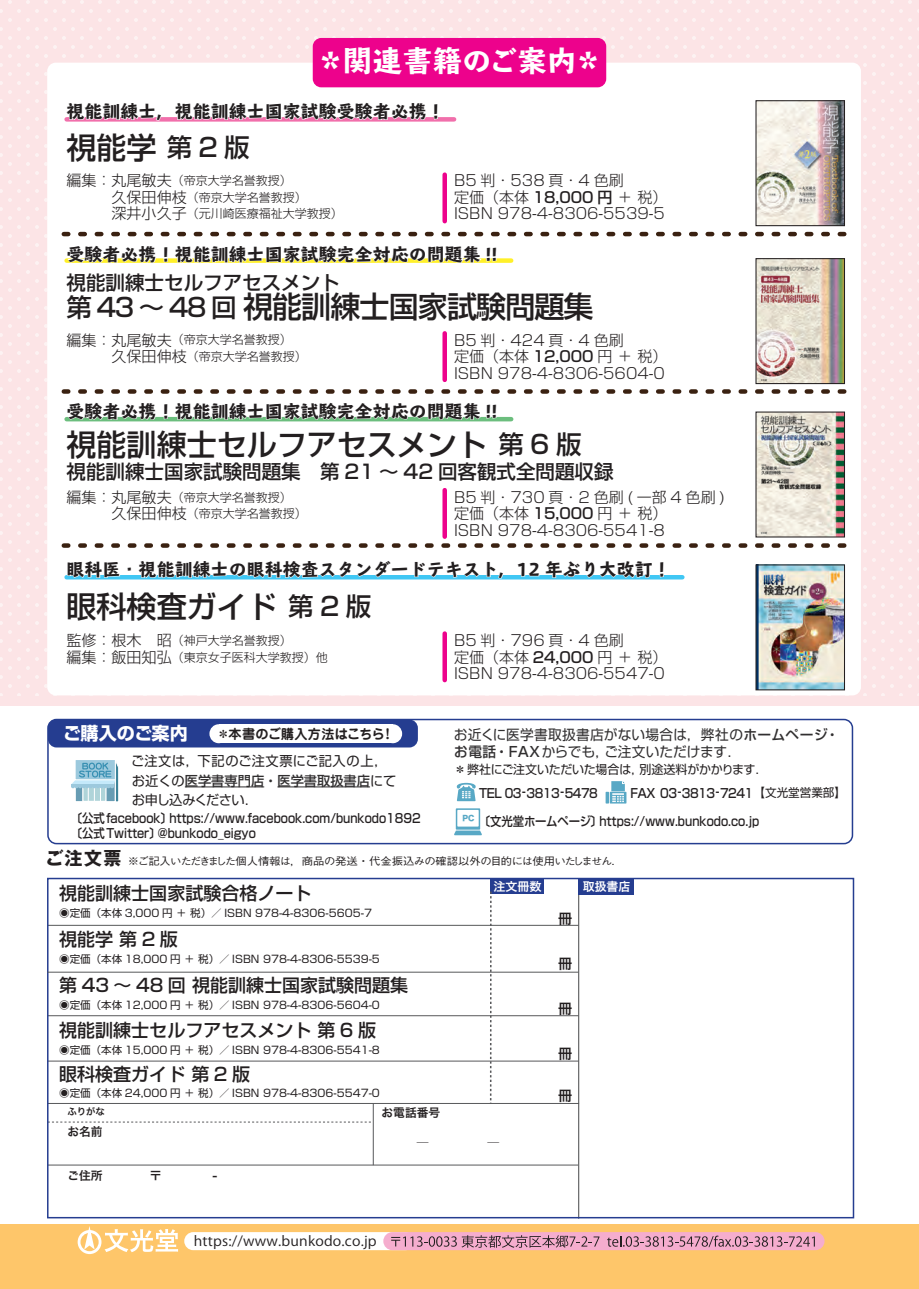
<style>
.page{position:relative;width:919px;height:1289px;background:#fff}
.page>*{position:absolute;margin:0;border:0;box-sizing:border-box;transform-origin:0 0}
.t1{font:500 30px "Shin Go Pro";color:#231f20}
.t2{font:500 30px "Shin Go Pro";letter-spacing:-.03em;color:#231f20}
.t3{font:700 expanded 30px "TBC Go Std";letter-spacing:-.02em;color:#fff}
.t4{font:500 19.5px "Shin Go Pro";color:#231f20}
.t5{font:700 expanded 18px "TBC Go Std";color:#231f20}
.t6{font:500 18px "Shin Go Pro";color:#231f20}
.t7{font:700 18px "Gothic MB101 Pro";color:#231f20}
.t8{font:700 17.85px "Shin Go Pro";letter-spacing:-.015em;color:#fff}
.t9{font:300 15px/16.5px "Shin Go Pro";color:#231f20}
.t10{font:14.1px "Hira Kaku Pro N W6";color:#231f20}
.t11{font:13.95px/17.5px "Shin Go Pro";letter-spacing:.01em;color:#312f30}
.t12{font:13.65px "Koz Go Pr 6 N";letter-spacing:.015em;color:#231f20;scale:1.05 1}
.t13{font:13.5px/19.5px "Shin Go Pro";letter-spacing:-.005em;color:#231f20}
.t14{font:700 13.35px "Jun 501 Pro";letter-spacing:.005em;color:#231f20}
.t15{font:500 12.6px "Shin Go Pro";color:#231f20;scale:.9 1}
.t16{font:500 12.6px "Shin Go Pro";letter-spacing:-.04em;color:#231f20;scale:.93 1}
.t17{font:12.3px "Shin Go Pro";letter-spacing:-.02em;color:#231f20}
.t18{font:300 12px/16.5px "Shin Go Pro";color:#231f20}
.t19{font:12px "Hira Kaku Pro N W6";color:#fff}
.t20{font:11.7px "Hira Kaku Pro N W6";color:#231f20}
.t21{font:10.5px "Shin Go Pro";color:#231f20}
.t22{font:500 10.5px "Gothic BBB Pro";letter-spacing:-.06em;color:#231f20;scale:1.08 1}
.t23{font:9.45px "Hira Kaku Pro N W6";color:#231f20}
.t24{font:7.65px "Hira Kaku Std W8";color:#2f93b7}
.s1{font-size:25.5px}
.s2{font-size:15px}
.s3{font-weight:500}
.s4{font-weight:500;color:#312f30}
.s5{font-weight:400;font-size:11.85px}
</style>
<div class="page">
<div style="left:0;top:0;width:918px;height:695px;background:#fce4e6"></div>
<div style="left:0;top:1223px;width:918px;height:65px;background:#fec66a"></div>
<div style="left:490px;top:879px;width:54px;height:15px;background:#253d90"></div>
<hr style="left:578px;top:890px;width:1px;height:328px;background:#57585a">
<hr style="left:48px;top:1060px;width:530px;height:1px;background:#57585a">
<hr style="left:48px;top:925px;width:530px;height:1px;background:#57585a">
<hr style="left:48px;top:1015px;width:530px;height:1px;background:#57585a">
<hr style="left:48px;top:1102px;width:531px;height:1px;background:#57585a">
<svg style="left:52px;top:1121px;width:319px;height:1px"></svg>
<hr style="left:48px;top:1164px;width:530px;height:1px;background:#57585a">
<hr style="left:373px;top:1103px;width:1px;height:62px;background:#57585a">
<svg style="left:490px;top:891px;width:1px;height:212px"></svg>
<div style="left:578px;top:878px;width:56px;height:16px;background:#253d90"></div>
<div style="left:47px;top:877px;width:807px;height:341px;border:2px solid #253d90"></div>
<div style="left:184px;top:1231px;width:230px;height:19px;background:#fff;border-radius:9px"></div>
<div style="left:383px;top:1231px;width:441px;height:19px;background:#f5adce;border-radius:9px"></div>
<svg style="left:391px;top:1235px;width:208px;height:12px"></svg>
<svg style="left:607px;top:1235px;width:207px;height:12px"></svg>
<svg style="left:78px;top:1226px;width:100px;height:27px"></svg>
<div style="left:47px;top:718px;width:806px;height:126px;border:2px solid #253d90;border-radius:9px"></div>
<div style="left:48px;top:719px;width:370px;height:28px;background:#253d90;border-radius:9px"></div>
<div style="left:609px;top:791px;width:17px;height:12px;background:#63aec8"></div>
<svg style="left:456px;top:808px;width:24px;height:21px"></svg>
<svg style="left:454px;top:830px;width:28px;height:5px"></svg>
<div style="left:457px;top:809px;width:21px;height:17px;background:#fff"></div>
<hr style="left:48px;top:971px;width:530px;height:1px;background:#57585a">
<div style="left:47px;top:63px;width:813px;height:632px;background:#fff;border-radius:9px"></div>
<div style="left:313px;top:38px;width:293px;height:49px;background:#ed028c;border-radius:9px"></div>
<svg style="left:64px;top:100px;width:788px;height:702px"></svg>
<h1 class="t3" style="left:315px;top:37px;width:289px">＊関連書籍のご案内＊</h1>
<p class="t5" style="left:67px;top:97px;width:380px">視能訓練士，視能訓練士国家試験受験者必携！</p>
<h1 class="t1" style="left:67px;top:123px;width:185px">視能学 <span class="s1">第2版</span></h1>
<p class="t18" style="left:67px;top:171px;width:277px"><span class="s2">編集：丸尾敏夫</span>（帝京大学名誉教授）<br><span class="s2">　　　久保田伸枝</span>（帝京大学名誉教授）<br><span class="s2">　　　深井小久子</span>（元川崎医療福祉大学教授）</p>
<p class="t9" style="left:454px;top:171px;width:215px">B5 判・538 頁・4 色刷<br>定価（本体 <span class="s3">18,000 円</span> ＋ 税）<br>ISBN 978-4-8306-5539-5</p>
<p class="t5" style="left:67px;top:239px;width:432px">受験者必携！視能訓練士国家試験完全対応の問題集 !!</p>
<h2 class="t4" style="left:67px;top:266px;width:274px">視能訓練士セルフアセスメント</h2>
<h1 class="t2" style="left:67px;top:282px;width:528px"><span class="s1">第 43 ～ 48 回</span>視能訓練士国家試験問題集</h1>
<p class="t18" style="left:67px;top:330px;width:241px"><span class="s2">編集：丸尾敏夫</span>（帝京大学名誉教授）<span class="s2">　　　久保田伸枝</span>（帝京大学名誉教授）</p>
<p class="t9" style="left:454px;top:330px;width:215px">B5 判・424 頁・4 色刷<br>定価（本体 <span class="s3">12,000</span> 円 ＋ 税）<br>ISBN 978-4-8306-5604-0</p>
<p class="t5" style="left:67px;top:396px;width:432px">受験者必携！視能訓練士国家試験完全対応の問題集 !!</p>
<h1 class="t1" style="left:67px;top:420px;width:516px">視能訓練士セルフアセスメント<span class="s1">第 6 版</span></h1>
<h2 class="t4" style="left:67px;top:455px;width:548px">視能訓練士国家試験問題集　第 21 ～ 42 回客観式全問題収録</h2>
<p class="t18" style="left:67px;top:487px;width:241px"><span class="s2">編集：丸尾敏夫</span>（帝京大学名誉教授）<span class="s2">　　　久保田伸枝</span>（帝京大学名誉教授）</p>
<p class="t9" style="left:454px;top:487px;width:272px">B5 判・730 頁・2 色刷 ( 一部 4 色刷 )定価（本体 <span class="s3">15,000</span> 円 ＋ 税）<br>ISBN 978-4-8306-5541-8</p>
<p class="t5" style="left:67px;top:554px;width:605px">眼科医・視能訓練士の眼科検査スタンダードテキスト，12 年ぶり大改訂！</p>
<h1 class="t1" style="left:67px;top:582px;width:306px">眼科検査ガイド<span class="s1">第 2 版</span></h1>
<p class="t18" style="left:67px;top:630px;width:262px"><span class="s2">監修：根木　昭</span>（神戸大学名誉教授）<br><span class="s2">編集：飯田知弘</span>（東京女子医科大学教授）他</p>
<p class="t9" style="left:454px;top:630px;width:215px">B5 判・796 頁・4 色刷<br>定価（本体 <span class="s3">24,000</span> 円 ＋ 税）<br>ISBN 978-4-8306-5547-0</p>
<p class="t8" style="left:63px;top:719px;width:126px">ご購入のご案内</p>
<p class="t13" style="left:131px;top:749px;width:267px">ご注文は，下記のご注文票にご記入の上，お近くの<span class="s4">医学書専門店・医学書取扱書店</span>にてお申し込みください．</p>
<p class="t14" style="left:217px;top:723px;width:179px">＊本書のご購入方法はこちら！</p>
<p class="t11" style="left:454px;top:724px;width:386px">お近くに医学書取扱書店がない場合は，弊社の<span class="s3">ホームページ・お電話・FAX</span>からでも，ご注文いただけます．</p>
<p class="t17" style="left:454px;top:759px;width:315px">＊弊社にご注文いただいた場合は，別途送料がかかります．</p>
<p class="t16" style="left:479px;top:782px;width:129px">TEL 03-3813-5478</p>
<p class="t16" style="left:630px;top:782px;width:233px">FAX 03-3813-7241<span class="s5">【文光堂営業部】</span></p>
<p class="t15" style="left:71px;top:808px;width:390px">〔公式facebook〕https://www.facebook.com/bunkodo1892</p>
<p class="t15" style="left:479px;top:810px;width:313px">〔文光堂ホームページ〕https://www.bunkodo.co.jp</p>
<p class="t15" style="left:71px;top:823px;width:207px">〔公式Twitter〕@bunkodo_eigyo</p>
<p class="t24" style="left:462px;top:814px;width:14px">PC</p>
<p class="t7" style="left:45px;top:843px;width:78px">ご注文票</p>
<p class="t22" style="left:128px;top:852px;width:460px">※ご記入いただきました個人情報は，商品の発送・代金振込みの確認以外の目的には使用いたしません．</p>
<p class="t6" style="left:59px;top:878px;width:253px">視能訓練士国家試験合格ノート</p>
<p class="t21" style="left:59px;top:904px;width:314px">◉定価（本体 3,000 円 ＋ 税）／ ISBN 978-4-8306-5605-7</p>
<p class="t6" style="left:59px;top:924px;width:120px">視能学 第 2 版</p>
<p class="t21" style="left:59px;top:950px;width:322px">◉定価（本体 18,000 円 ＋ 税）／ ISBN 978-4-8306-5539-5</p>
<p class="t6" style="left:59px;top:970px;width:350px">第 43 ～ 48 回 視能訓練士国家試験問題集</p>
<p class="t21" style="left:59px;top:996px;width:322px">◉定価（本体 12,000 円 ＋ 税）／ ISBN 978-4-8306-5604-0</p>
<p class="t6" style="left:59px;top:1014px;width:318px">視能訓練士セルフアセスメント 第 6 版</p>
<p class="t21" style="left:59px;top:1041px;width:322px">◉定価（本体 15,000 円 ＋ 税）／ ISBN 978-4-8306-5541-8</p>
<p class="t6" style="left:59px;top:1059px;width:192px">眼科検査ガイド 第 2 版</p>
<p class="t21" style="left:59px;top:1083px;width:322px">◉定価（本体 24,000 円 ＋ 税）／ ISBN 978-4-8306-5547-0</p>
<p class="t23" style="left:67px;top:1102px;width:39px">ふりがな</p>
<p class="t20" style="left:67px;top:1121px;width:37px">お名前</p>
<p class="t20" style="left:212px;top:1164px;width:6px">-</p>
<p class="t20" style="left:381px;top:1102px;width:60px">お電話番号</p>
<p class="t12" style="left:194px;top:1233px;width:176px">https://www.bunkodo.co.jp</p>
<p class="t19" style="left:493px;top:875px;width:49px">注文冊数</p>
<p class="t10" style="left:558px;top:905px;width:16px">冊</p>
<p class="t10" style="left:558px;top:951px;width:16px">冊</p>
<p class="t19" style="left:582px;top:875px;width:49px">取扱書店</p>
<p class="t10" style="left:558px;top:995px;width:16px">冊</p>
<p class="t10" style="left:558px;top:1040px;width:16px">冊</p>
<p class="t10" style="left:558px;top:1083px;width:16px">冊</p>
</div>
